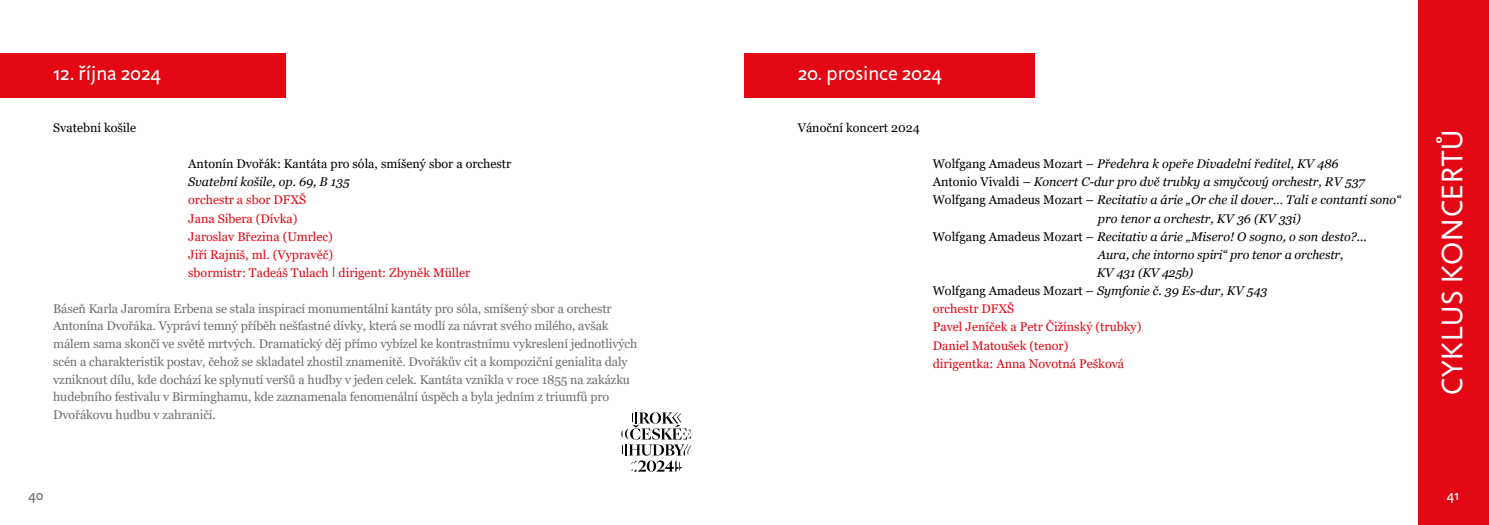
<style>
.page{position:relative;width:1489px;height:525px;background:#fff}
.page>*{position:absolute;margin:0;border:0;box-sizing:border-box;transform-origin:0 0}
.t1{font:30px "Jigsaw";letter-spacing:.03em;color:#fff}
.t2{font:21.25px "Jigsaw";color:#fff}
.t3{font:15px "Jigsaw";color:#706f6f}
.t4{font:15px "Jigsaw";color:#fff}
.t5{font:12.5px/17.8px "Georgia";letter-spacing:-.01em;color:#706f6f}
.t6{font:italic 12.5px "Georgia";color:#000}
.t7{font:12.5px/18.1px "Georgia";color:#e30613}
.t8{font:12.5px "Georgia";color:#000}
.t9{font:italic 12.5px "Georgia";letter-spacing:-.02em;color:#000}
.s1{font-family:"Jigsaw";font-size:15px;color:#706f6f}
.s2{font-style:normal}
</style>
<div class="page">
<div style="left:744px;top:53px;width:291px;height:45px;background:#e30613"></div>
<div style="left:1417px;top:0;width:71px;height:524px;background:#e30613"></div>
<div style="left:0;top:53px;width:285px;height:45px;background:#e30613"></div>
<svg style="left:621px;top:412px;width:70px;height:59px"></svg>
<h2 class="t2" style="left:53px;top:61px;width:109px">12. října 2024</h2>
<p class="t8" style="left:53px;top:120px;width:85px">Svatební košile</p>
<p class="t8" style="left:188px;top:156px;width:324px">Antonín Dvořák: Kantáta pro sóla, smíšený sbor a orchestr</p>
<p class="t6" style="left:188px;top:174px;width:163px">Svatební košile, op. 69, B 135</p>
<p class="t7" style="left:188px;top:191px;width:283px">orchestr a sbor DFXŠ<br>Jana Sibera (Dívka)<br>Jaroslav Březina (Umrlec)<br>Jiří Rajniš, ml. (Vypravěč)<br>sbormistr: Tadeáš Tulach <span class="s1">I</span> dirigent: Zbyněk Müller</p>
<p class="t5" style="left:53px;top:299px;width:585px">Báseň Karla Jaromíra Erbena se stala inspirací monumentální kantáty pro sóla, smíšený sbor a orchestr Antonína Dvořáka. Vypráví temný příběh nešťastné dívky, která se modlí za návrat svého milého, avšak málem sama skončí ve světě mrtvých. Dramatický děj přímo vybízel ke kontrastnímu vykreslení jednotlivých scén a charakteristik postav, čehož se skladatel zhostil znamenitě. Dvořákův cit a kompoziční genialita daly vzniknout dílu, kde dochází ke splynutí veršů a hudby v jeden celek. Kantáta vznikla v roce 1855 na zakázku hudebního festivalu v Birminghamu, kde zaznamenala fenomenální úspěch a byla jedním z triumfů pro Dvořákovu hudbu v zahraničí.</p>
<p class="t3" style="left:28px;top:486px;width:17px">40</p>
<h2 class="t2" style="left:797px;top:61px;width:146px">20. prosince 2024</h2>
<p class="t8" style="left:797px;top:120px;width:124px">Vánoční koncert 2024</p>
<p class="t6" style="left:932px;top:156px;width:407px"><span class="s2">Wolfgang Amadeus Mozart –</span> Předehra k opeře Divadelní ředitel, KV 486</p>
<p class="t6" style="left:932px;top:174px;width:433px"><span class="s2">Antonio Vivaldi –</span> Koncert C-dur pro dvě trubky a smyčcový orchestr, RV 537</p>
<p class="t6" style="left:932px;top:192px;width:470px"><span class="s2">Wolfgang Amadeus Mozart –</span> Recitativ a árie „Or che il dover… Tali e contanti sono“</p>
<p class="t6" style="left:1097px;top:210px;width:204px">pro tenor a orchestr, KV 36 (KV 33i)</p>
<p class="t6" style="left:932px;top:228px;width:436px"><span class="s2">Wolfgang Amadeus Mozart –</span> Recitativ a árie „Misero! O sogno, o son desto?...</p>
<p class="t6" style="left:1097px;top:246px;width:247px">Aura, che intorno spiri“ pro tenor a orchestr,</p>
<p class="t9" style="left:1096px;top:264px;width:98px">KV 431 (KV 425b)</p>
<p class="t6" style="left:932px;top:283px;width:336px"><span class="s2">Wolfgang Amadeus Mozart –</span> Symfonie č. 39 Es-dur, KV 543</p>
<p class="t7" style="left:932px;top:300px;width:83px">orchestr DFXŠ</p>
<p class="t7" style="left:932px;top:318px;width:210px">Pavel Jeníček a Petr Čižínský (trubky)</p>
<p class="t7" style="left:932px;top:336px;width:137px">Daniel Matoušek (tenor)</p>
<p class="t7" style="left:932px;top:354px;width:193px">dirigentka: Anna Novotná Pešková</p>
<h1 class="t1" style="left:1434px;top:394px;width:266px;rotate:-90deg">CYKLUS KONCERTŮ</h1>
<p class="t4" style="left:1446px;top:486px;width:14px">41</p>
</div>
